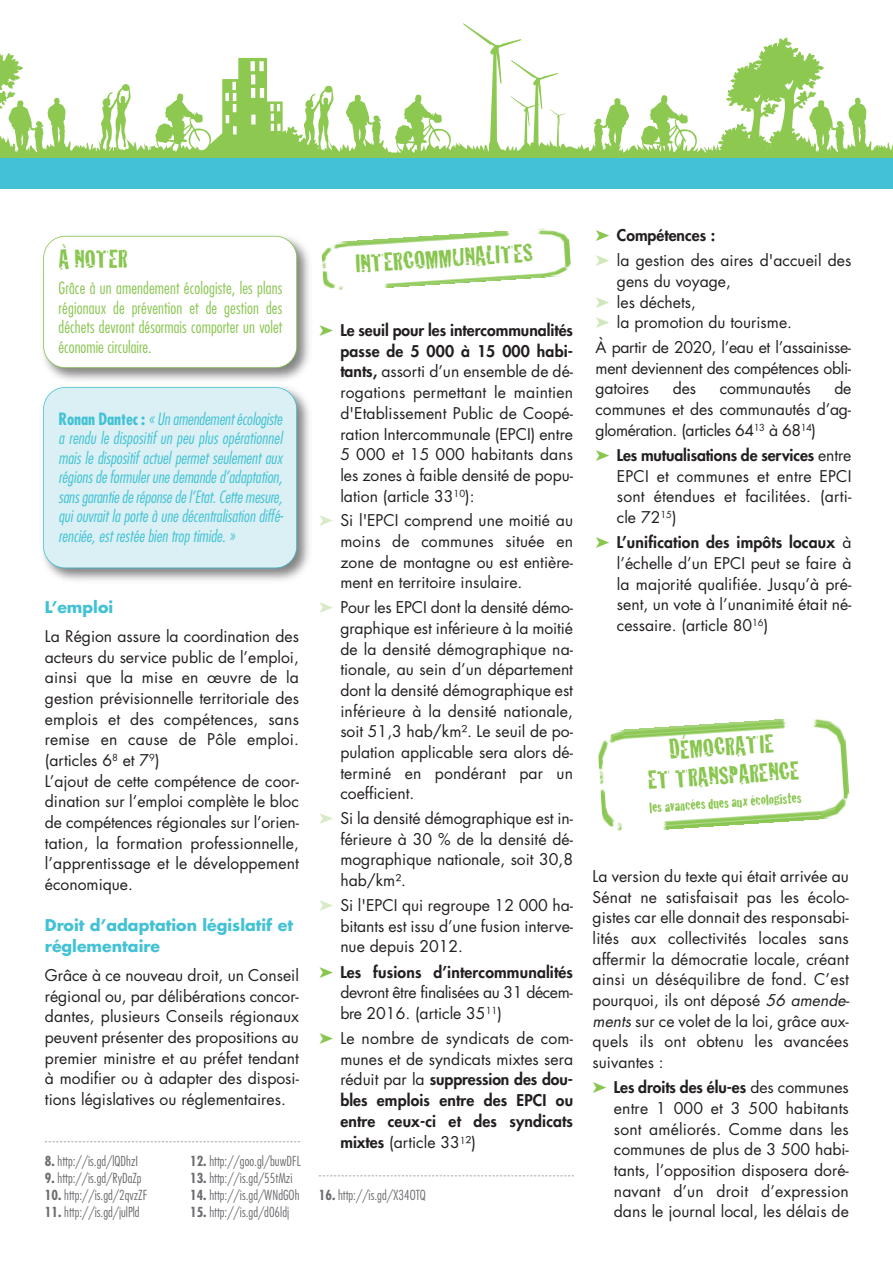
<style>
.page{position:relative;width:893px;height:1263px;background:#fff}
.page>*{position:absolute;margin:0;border:0;box-sizing:border-box;transform-origin:0 0}
.t1{font:27px/28.5px "Cracked";color:#89c650;text-align:center}
.t2{font:italic 300 condensed 16.5px/19.5px "Futura";color:#42c2d4;text-align:justify}
.t3{font:300 condensed 16.5px/19.5px "Futura";letter-spacing:.005em;color:#89c650;text-align:justify}
.t4{font:15.75px/20.7px "Futura";color:#231f20;text-align:justify}
.t5{font:700 15.75px/20.5px "Futura";color:#42c2d4}
.t6{font:15px "Cracked";color:#89c650}
.t7{font:300 condensed 13.5px "Futura";color:#6c6d70}
.s1{font-weight:700;font-style:normal}
.s2{font-weight:700}
.s3{color:#89c650}
.s4{font-weight:800}
.s5{color:#d9eac7}
.s6{color:rgb(137 198 80/.4)}
.s7{font-style:italic}
</style>
<div class="page">
<svg style="left:0;top:53px;width:152px;height:105px"></svg>
<img style="left:43px;top:388px;width:266px;height:193px">
<div style="left:44px;top:388px;width:252px;height:180px;background:#daf0f4;border-radius:21px"></div>
<div style="left:43px;top:387px;width:254px;height:181px;border:2px solid #42c2d4;border-radius:22px"></div>
<img style="left:43px;top:235px;width:266px;height:153px">
<div style="left:44px;top:237px;width:252px;height:130px;background:#fff;border-radius:21px"></div>
<div style="left:43px;top:236px;width:254px;height:132px;border:2px solid #89c650;border-radius:22px"></div>
<svg style="left:152px;top:85px;width:741px;height:73px"></svg>
<svg style="left:463px;top:23px;width:102px;height:135px"></svg>
<svg style="left:209px;top:58px;width:114px;height:100px"></svg>
<svg style="left:712px;top:37px;width:112px;height:121px"></svg>
<div style="left:0;top:158px;width:893px;height:31px;background:#42c2d4"></div>
<img style="left:321px;top:228px;width:250px;height:62px">
<img style="left:598px;top:719px;width:252px;height:112px">
<svg style="left:45px;top:1141px;width:255px;height:1px"></svg>
<svg style="left:319px;top:1175px;width:255px;height:1px"></svg>
<h1 class="t1" style="left:59px;top:243px;width:71px">À NOTER</h1>
<p class="t3" style="left:59px;top:278px;width:225px">Grâce à un amendement écologiste, les plans régionaux de prévention et de gestion des déchets devront désormais comporter un volet économie circulaire.</p>
<p class="t2" style="left:59px;top:409px;width:226px"><span class="s1">Ronan Dantec :</span> « Un amendement écologiste a rendu le dispositif un peu plus opérationnel mais le dispositif actuel permet seulement aux régions de formuler une demande d’adaptation, sans garantie de réponse de l’Etat. Cette mesure, qui ouvrait la porte à une décentralisation diffé&shy;renciée, est restée bien trop timide. »</p>
<p class="t5" style="left:45px;top:596px;width:70px">L’emploi</p>
<p class="t4" style="left:45px;top:626px;width:256px;text-align:left">La Région assure la coordination des acteurs du service public de l’emploi, ainsi que la mise en œuvre de la gestion prévisionnelle territoriale des emplois et des compétences, sans remise en cause de Pôle emploi. (articles 6<sup>8</sup> et 7<sup>9</sup>)<br>L’ajout de cette compétence de coor&shy;dination sur l’emploi complète le bloc de compétences régionales sur l’orien&shy;tation, la formation professionnelle, l’apprentissage et le développement économique.</p>
<p class="t5" style="left:45px;top:915px;width:250px">Droit d’adaptation législatif et réglementaire</p>
<p class="t4" style="left:45px;top:965px;width:256px">Grâce à ce nouveau droit, un Conseil régional ou, par délibérations concor&shy;dantes, plusieurs Conseils régionaux peuvent présenter des propositions au premier ministre et au préfet tendant à modifier ou à adapter des disposi&shy;tions législatives ou réglementaires.</p>
<p class="t7" style="left:45px;top:1152px;width:95px"><span class="s2">8.</span> http://is.gd/lQDhzI</p>
<p class="t7" style="left:45px;top:1170px;width:98px"><span class="s2">9.</span> http://is.gd/RyDaZp</p>
<p class="t7" style="left:45px;top:1187px;width:104px"><span class="s2">10.</span> http://is.gd/2qvzZF</p>
<p class="t7" style="left:45px;top:1204px;width:96px"><span class="s2">11.</span> http://is.gd/julPld</p>
<p class="t7" style="left:190px;top:1152px;width:112px"><span class="s2">12.</span> http://goo.gl/buwDFL</p>
<p class="t7" style="left:190px;top:1170px;width:104px"><span class="s2">13.</span> http://is.gd/55tMzi</p>
<p class="t7" style="left:190px;top:1187px;width:111px"><span class="s2">14.</span> http://is.gd/WNdGOh</p>
<p class="t7" style="left:190px;top:1204px;width:101px"><span class="s2">15.</span> http://is.gd/d06ldj</p>
<h1 class="t1" style="left:354px;top:248px;width:180px;rotate:-4deg">INTERCOMMUNALITES</h1>
<p class="t4" style="left:340px;top:319px;width:234px;text-indent:-21px"><span class="s3">➤</span> <span class="s4">Le seuil pour les intercommunalités passe de 5 000 à 15 000 habi&shy;tants,</span> assorti d’un ensemble de dé&shy;rogations permettant le maintien d'Etablissement Public de Coopé&shy;ration Intercommunale (EPCI) entre 5 000 et 15 000 habitants dans les zones à faible densité de popu&shy;lation (article 33<sup>10</sup>):</p>
<p class="t4" style="left:340px;top:510px;width:234px;text-indent:-21px"><span class="s5">➤</span> Si l'EPCI comprend une moitié au moins de communes située en zone de montagne ou est entière&shy;ment en territoire insulaire.</p>
<p class="t4" style="left:340px;top:597px;width:234px;text-indent:-21px"><span class="s5">➤</span> Pour les EPCI dont la densité démo&shy;graphique est inférieure à la moitié de la densité démographique na&shy;tionale, au sein d’un département dont la densité démographique est inférieure à la densité nationale, soit 51,3 hab/km². Le seuil de po&shy;pulation applicable sera alors dé&shy;terminé en pondérant par un coefficient.</p>
<p class="t4" style="left:340px;top:808px;width:234px;text-indent:-21px"><span class="s5">➤</span> Si la densité démographique est in&shy;férieure à 30 % de la densité dé&shy;mographique nationale, soit 30,8 hab/km².</p>
<p class="t4" style="left:340px;top:895px;width:234px;text-indent:-21px"><span class="s5">➤</span> Si l'EPCI qui regroupe 12 000 ha&shy;bitants est issu d’une fusion interve&shy;nue depuis 2012.</p>
<p class="t4" style="left:340px;top:961px;width:234px;text-indent:-21px"><span class="s3">➤</span> <span class="s4">Les fusions d’intercommunalités </span>devront être finalisées au 31 décem&shy;bre 2016. (article 35<sup>11</sup>)</p>
<p class="t4" style="left:340px;top:1027px;width:234px;text-indent:-21px"><span class="s3">➤</span> Le nombre de syndicats de com&shy;munes et de syndicats mixtes sera réduit par la <span class="s4">suppression des dou&shy;bles emplois entre des EPCI ou entre ceux-ci et des syndicats mixtes</span> (article 33<sup>1</sup>²)</p>
<p class="t7" style="left:319px;top:1187px;width:109px"><span class="s2">16.</span> http://is.gd/X34OTQ</p>
<p class="t4" style="left:596px;top:223px;width:257px;line-height:24.9px"><span class="s3">➤</span> <span class="s4">Compétences :<br></span><span class="s6">➤</span> la gestion des aires d'accueil des</p>
<p class="t4" style="left:596px;top:270px;width:198px;text-align:left;text-indent:21px">gens du voyage,<br><span class="s6">➤</span> les déchets,<br><span class="s6">➤</span> la promotion du tourisme.</p>
<p class="t4" style="left:596px;top:337px;width:257px">À partir de 2020, l’eau et l’assainisse&shy;ment deviennent des compétences obli&shy;gatoires</p>
<p class="t4" style="left:596px;top:378px;width:257px;text-indent:239px">de communes et des communautés d’ag&shy;glomération. (articles 64<sup>13</sup> à 68<sup>14</sup>)</p>
<p class="t4" style="left:617px;top:445px;width:236px;text-indent:-21px"><span class="s3">➤</span> <span class="s4">Les mutualisations de services</span> entre EPCI et communes et entre EPCI sont étendues et facilitées. (arti&shy;cle 72<sup>15</sup>)</p>
<p class="t4" style="left:617px;top:532px;width:236px;text-indent:-21px"><span class="s3">➤</span> <span class="s4">L’unification des impôts locaux</span> à l’échelle d’un EPCI peut se faire à la majorité qualifiée. Jusqu’à pré&shy;sent, un vote à l’unanimité était né&shy;cessaire. (article 80<sup>16</sup>)</p>
<p class="t4" style="left:673px;top:378px;width:25px">des</p>
<p class="t4" style="left:720px;top:378px;width:92px">communautés</p>
<h1 class="t1" style="left:645px;top:736px;width:153px;rotate:-4deg">DÉMOCRATIE<br>ET TRANSPARENCE</h1>
<p class="t6" style="left:649px;top:796px;width:154px;rotate:-4deg">les avancées dues aux écologistes</p>
<p class="t4" style="left:593px;top:866px;width:258px">La version du texte qui était arrivée au Sénat ne satisfaisait pas les écolo&shy;gistes car elle donnait des responsabi&shy;lités aux collectivités locales sans affermir la démocratie locale, créant ainsi un déséquilibre de fond. C’est pourquoi, ils ont déposé <span class="s7">56 amende&shy;ments</span> sur ce volet de la loi, grâce aux&shy;quels ils ont obtenu les avancées suivantes :</p>
<p class="t4" style="left:614px;top:1077px;width:237px;text-indent:-21px"><span class="s3">➤</span> <span class="s4">Les droits des élu-es</span> des communes entre 1 000 et 3 500 habitants sont améliorés. Comme dans les communes de plus de 3 500 habi&shy;tants, l’opposition disposera doré&shy;navant d’un droit d’expression dans le journal local, les délais de</p>
</div>
